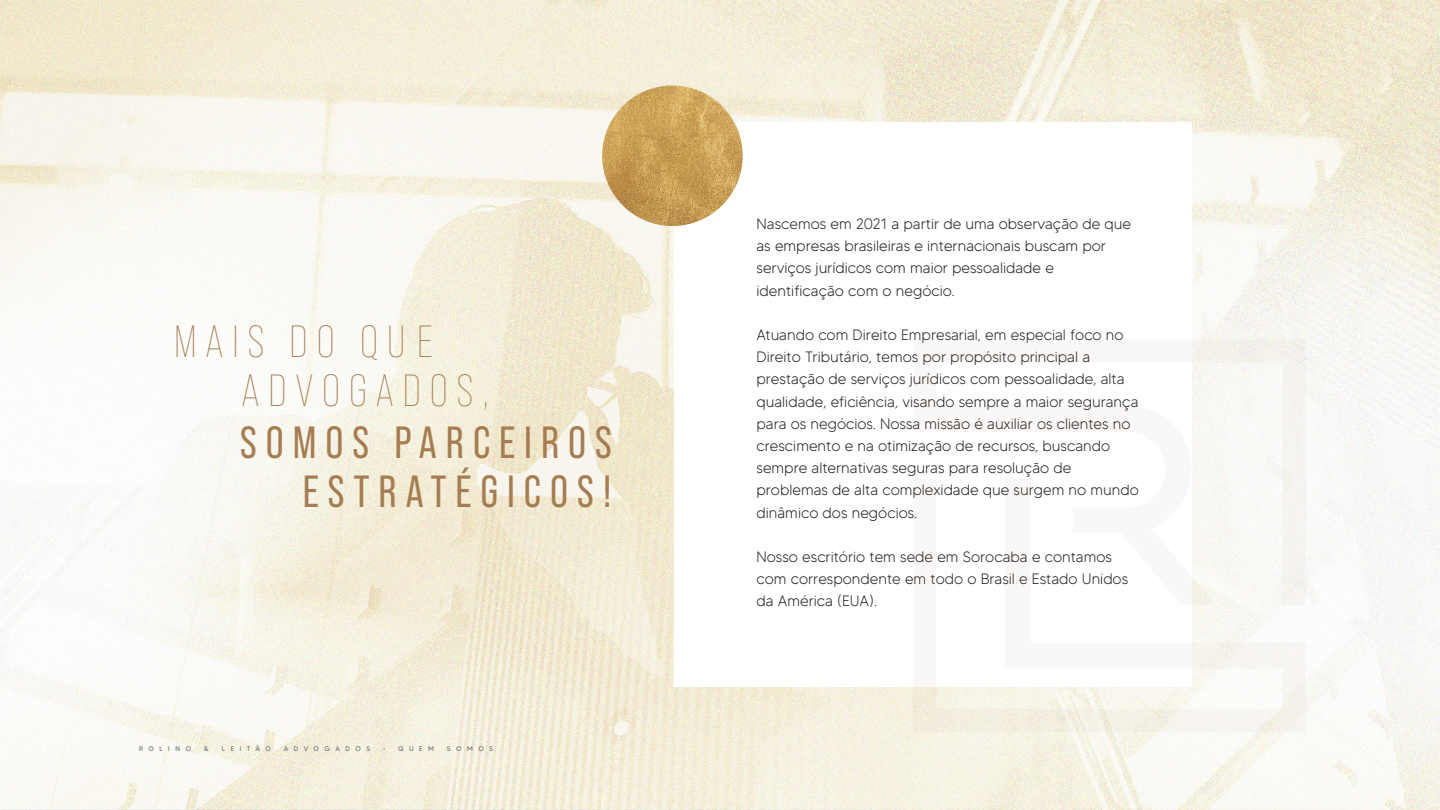
<style>
.page{position:relative;width:1440px;height:810px;background:#fff}
.page>*{position:absolute;margin:0;border:0;box-sizing:border-box;transform-origin:0 0}
.t1{font:45px/49.2px "Bebas Neue Pro";letter-spacing:.2em;color:#a67d52;text-align:right}
.t2{font:300 45px/49.2px "Bebas Neue Pro";letter-spacing:.2em;color:#a67d52}
.t3{font:300 15px/22.2px "MADETOMMY";color:#231f20}
.t4{font:6.75px "MADETOMMY";letter-spacing:.82em;color:#6d6e70}
</style>
<div class="page">
<img style="left:0;top:1px;width:1440px;height:809px">
<img style="left:0;top:0;width:1440px;height:1px">
<div style="left:674px;top:123px;width:518px;height:564px;background:#fff"></div>
<img style="left:602px;top:85px;width:141px;height:141px;border-radius:70px">
<svg style="left:913px;top:605px;width:393px;height:127px"></svg>
<svg style="left:1192px;top:339px;width:114px;height:266px;fill:#f8f7f3"></svg>
<h1 class="t2" style="left:242px;top:317px;width:249px;text-indent:-67px">MAIS DO QUE<br>ADVOGADOS,</h1>
<h1 class="t1" style="left:240px;top:418px;width:373px">SOMOS PARCEIROS<br>ESTRATÉGICOS!</h1>
<p class="t4" style="left:139px;top:744px;width:54px">ROLINO</p>
<p class="t4" style="left:204px;top:744px;width:6px">&amp;</p>
<p class="t4" style="left:222px;top:744px;width:51px">LEITÃO</p>
<p class="t4" style="left:284px;top:744px;width:88px">ADVOGADOS</p>
<p class="t4" style="left:383px;top:744px;width:52px">• QUEM</p>
<p class="t4" style="left:447px;top:744px;width:48px">SOMOS</p>
<p class="t3" style="left:757px;top:213px;width:376px">Nascemos em 2021 a partir de uma observação de que as empresas brasileiras e internacionais buscam por serviços jurídicos com maior pessoalidade e identificação com o negócio.</p>
<p class="t3" style="left:757px;top:324px;width:384px">Atuando com Direito Empresarial, em especial foco no Direito Tributário, temos por propósito principal a prestação de serviços jurídicos com pessoalidade, alta qualidade, eficiência, visando sempre a maior segurança para os negócios. Nossa missão é auxiliar os clientes no crescimento e na otimização de recursos, buscando sempre alternativas seguras para resolução de problemas de alta complexidade que surgem no mundo dinâmico dos negócios.</p>
<p class="t3" style="left:757px;top:546px;width:373px">Nosso escritório tem sede em Sorocaba e contamos com correspondente em todo o Brasil e Estado Unidos da América (EUA).</p>
</div>
